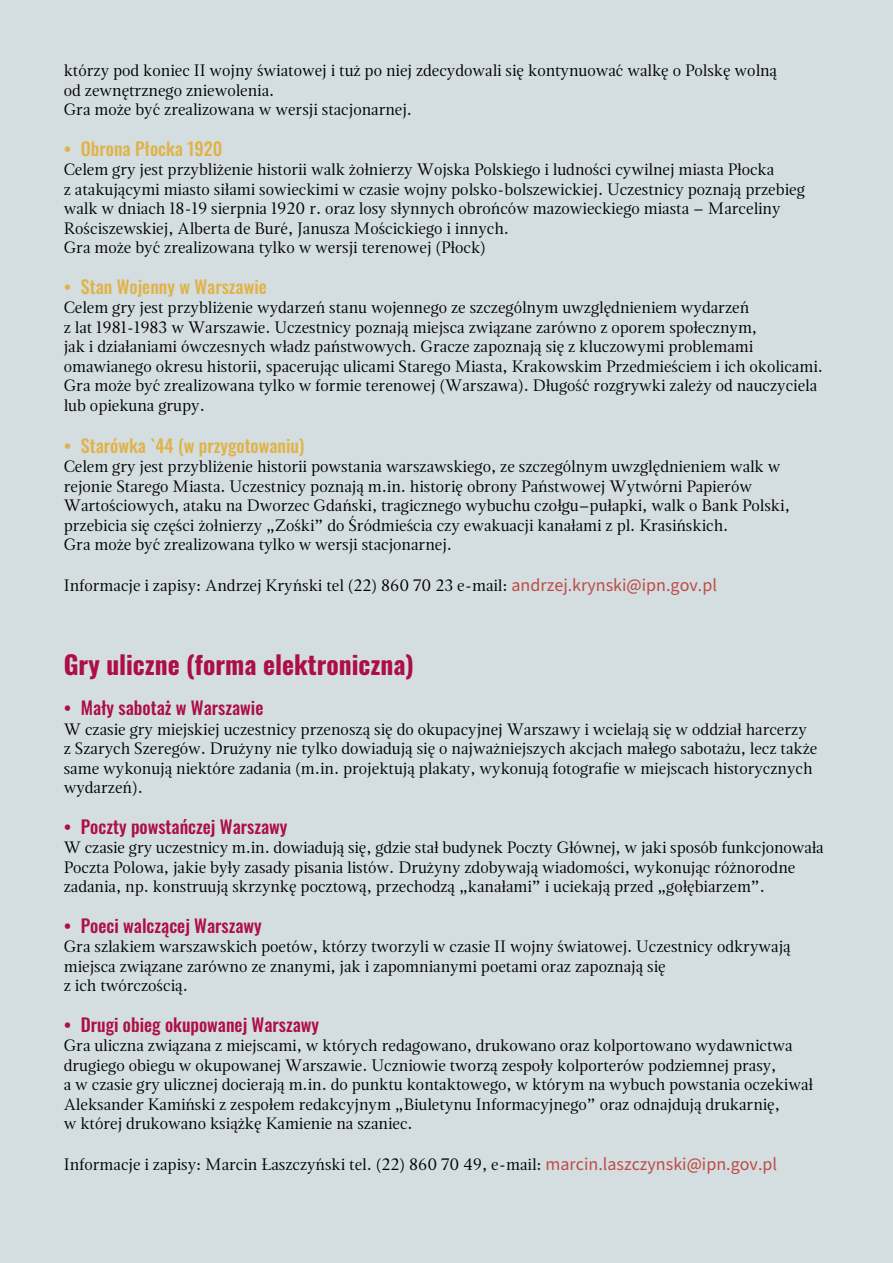
<style>
.page{position:relative;width:893px;height:1263px;background:#d4dde0}
.page>*{position:absolute;margin:0;border:0;box-sizing:border-box;transform-origin:0 0}
.t1{font:700 25.5px "Oswald";color:#ad0e44}
.t2{font:500 18px "Oswald";color:#ad0e44}
.t3{font:500 18px "Oswald";color:#e0b347}
.t4{font:16.5px/19.5px "Magneta";color:#000}
.s1{font-family:"Source Sans Pro";font-size:18px;color:#be4c46}
</style>
<div class="page">
<p class="t4" style="left:64px;top:60px;width:715px">którzy pod koniec II wojny światowej i tuż po niej zdecydowali się kontynuować walkę o Polskę wolną od zewnętrznego zniewolenia.<br>Gra może być zrealizowana w wersji stacjonarnej.</p>
<p class="t3" style="left:64px;top:139px;width:160px">• Obrona Płocka 1920</p>
<p class="t4" style="left:64px;top:159px;width:743px">Celem gry jest przybliżenie historii walk żołnierzy Wojska Polskiego i ludności cywilnej miasta Płocka<br>z atakującymi miasto siłami sowieckimi w czasie wojny polsko-bolszewickiej. Uczestnicy poznają przebieg walk w dniach 18-19 sierpnia 1920 r. oraz losy słynnych obrońców mazowieckiego miasta – Marceliny Rościszewskiej, Alberta de Buré, Janusza Mościckiego i innych.<br>Gra może być zrealizowana tylko w wersji terenowej (Płock)</p>
<p class="t3" style="left:64px;top:277px;width:205px">• Stan Wojenny w Warszawie</p>
<p class="t4" style="left:64px;top:297px;width:761px">Celem gry jest przybliżenie wydarzeń stanu wojennego ze szczególnym uwzględnieniem wydarzeń<br>z lat 1981-1983 w Warszawie. Uczestnicy poznają miejsca związane zarówno z oporem społecznym,<br>jak i działaniami ówczesnych władz państwowych. Gracze zapoznają się z kluczowymi problemami omawianego okresu historii, spacerując ulicami Starego Miasta, Krakowskim Przedmieściem i ich okolicami.<br>Gra może być zrealizowana tylko w formie terenowej (Warszawa). Długość rozgrywki zależy od nauczyciela lub opiekuna grupy.</p>
<p class="t3" style="left:64px;top:436px;width:242px">• Starówka `44 (w przygotowaniu)</p>
<p class="t4" style="left:64px;top:456px;width:727px">Celem gry jest przybliżenie historii powstania warszawskiego, ze szczególnym uwzględnieniem walk w rejonie Starego Miasta. Uczestnicy poznają m.in. historię obrony Państwowej Wytwórni Papierów Wartościowych, ataku na Dworzec Gdański, tragicznego wybuchu czołgu–pułapki, walk o Bank Polski, przebicia się części żołnierzy „Zośki” do Śródmieścia czy ewakuacji kanałami z pl. Krasińskich.<br>Gra może być zrealizowana tylko w wersji stacjonarnej.</p>
<p class="t4" style="left:64px;top:575px;width:655px">Informacje i zapisy: Andrzej Kryński tel (22) 860 70 23 e-mail: <span class="s1">andrzej.krynski@ipn.gov.pl</span></p>
<h1 class="t1" style="left:64px;top:651px;width:352px">Gry uliczne (forma elektroniczna)</h1>
<p class="t2" style="left:64px;top:698px;width:201px">• Mały sabotaż w Warszawie</p>
<p class="t4" style="left:64px;top:719px;width:755px">W czasie gry miejskiej uczestnicy przenoszą się do okupacyjnej Warszawy i wcielają się w oddział harcerzy z Szarych Szeregów. Drużyny nie tylko dowiadują się o najważniejszych akcjach małego sabotażu, lecz także same wykonują niektóre zadania (m.in. projektują plakaty, wykonują fotografie w miejscach historycznych wydarzeń).</p>
<p class="t2" style="left:64px;top:817px;width:225px">• Poczty powstańczej Warszawy</p>
<p class="t4" style="left:64px;top:837px;width:761px">W czasie gry uczestnicy m.in. dowiadują się, gdzie stał budynek Poczty Głównej, w jaki sposób funkcjonowała<br>Poczta Polowa, jakie były zasady pisania listów. Drużyny zdobywają wiadomości, wykonując różnorodne zadania, np. konstruują skrzynkę pocztową, przechodzą „kanałami” i uciekają przed „gołębiarzem”.</p>
<p class="t2" style="left:64px;top:916px;width:200px">• Poeci walczącej Warszawy</p>
<p class="t4" style="left:64px;top:936px;width:728px">Gra szlakiem warszawskich poetów, którzy tworzyli w czasie II wojny światowej. Uczestnicy odkrywają miejsca związane zarówno ze znanymi, jak i zapomnianymi poetami oraz zapoznają się<br>z ich twórczością.</p>
<p class="t2" style="left:64px;top:1015px;width:257px">• Drugi obieg okupowanej Warszawy</p>
<p class="t4" style="left:64px;top:1035px;width:751px">Gra uliczna związana z miejscami, w których redagowano, drukowano oraz kolportowano wydawnictwa drugiego obiegu w okupowanej Warszawie. Uczniowie tworzą zespoły kolporterów podziemnej prasy,<br>a w czasie gry ulicznej docierają m.in. do punktu kontaktowego, w którym na wybuch powstania oczekiwał Aleksander Kamiński z zespołem redakcyjnym „Biuletynu Informacyjnego” oraz odnajdują drukarnię,<br>w której drukowano książkę Kamienie na szaniec.</p>
<p class="t4" style="left:64px;top:1154px;width:715px">Informacje i zapisy: Marcin Łaszczyński tel. (22) 860 70 49, e-mail: <span class="s1">marcin.laszczynski@ipn.gov.pl</span></p>
</div>
